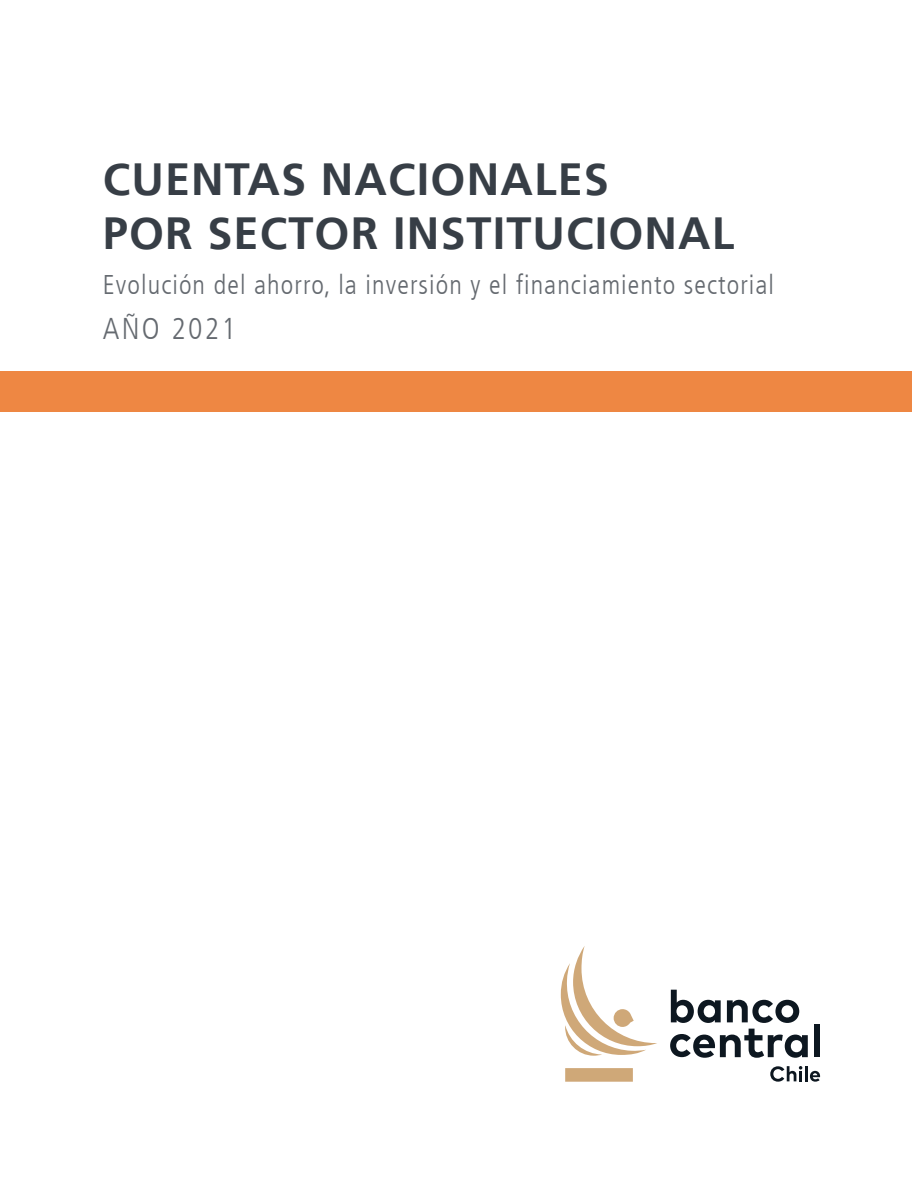
<style>
.page{position:relative;width:912px;height:1188px;background:#fff}
.page>*{position:absolute;margin:0;border:0;box-sizing:border-box;transform-origin:0 0}
.seccion{font:700 45px "Frutiger LT";letter-spacing:.025em;color:#373e46}
.seccion-2{font:300 condensed 30px "Frutiger LT";letter-spacing:.075em;color:#656a70}
.seccion-3{font:300 condensed 27px "Frutiger LT";letter-spacing:.04em;color:#656a70}
</style>
<div class="page">
<div style="left:0;top:371px;width:911px;height:41px;background:#ee8743"></div>
<svg style="left:670px;top:990px;width:50px;height:33px"></svg>
<svg style="left:726px;top:1000px;width:73px;height:23px"></svg>
<svg style="left:670px;top:1029px;width:137px;height:29px"></svg>
<div style="left:813px;top:1024px;width:6px;height:33px;background:#0d1720"></div>
<svg style="left:770px;top:1066px;width:32px;height:16px"></svg>
<hr style="left:804px;top:1066px;width:3px;height:15px;background:#0d1720">
<svg style="left:809px;top:1071px;width:10px;height:11px"></svg>
<svg style="left:560px;top:946px;width:97px;height:136px"></svg>
<p class="seccion" style="left:103px;top:153px;width:507px">CUENTAS NACIONALES</p>
<p class="seccion" style="left:103px;top:207px;width:633px">POR SECTOR INSTITUCIONAL</p>
<p class="seccion-3" style="left:103px;top:270px;width:672px">Evolución del ahorro, la inversión y el financiamiento sectorial</p>
<p class="seccion-2" style="left:103px;top:312px;width:134px">AÑO 2021</p>
</div>
